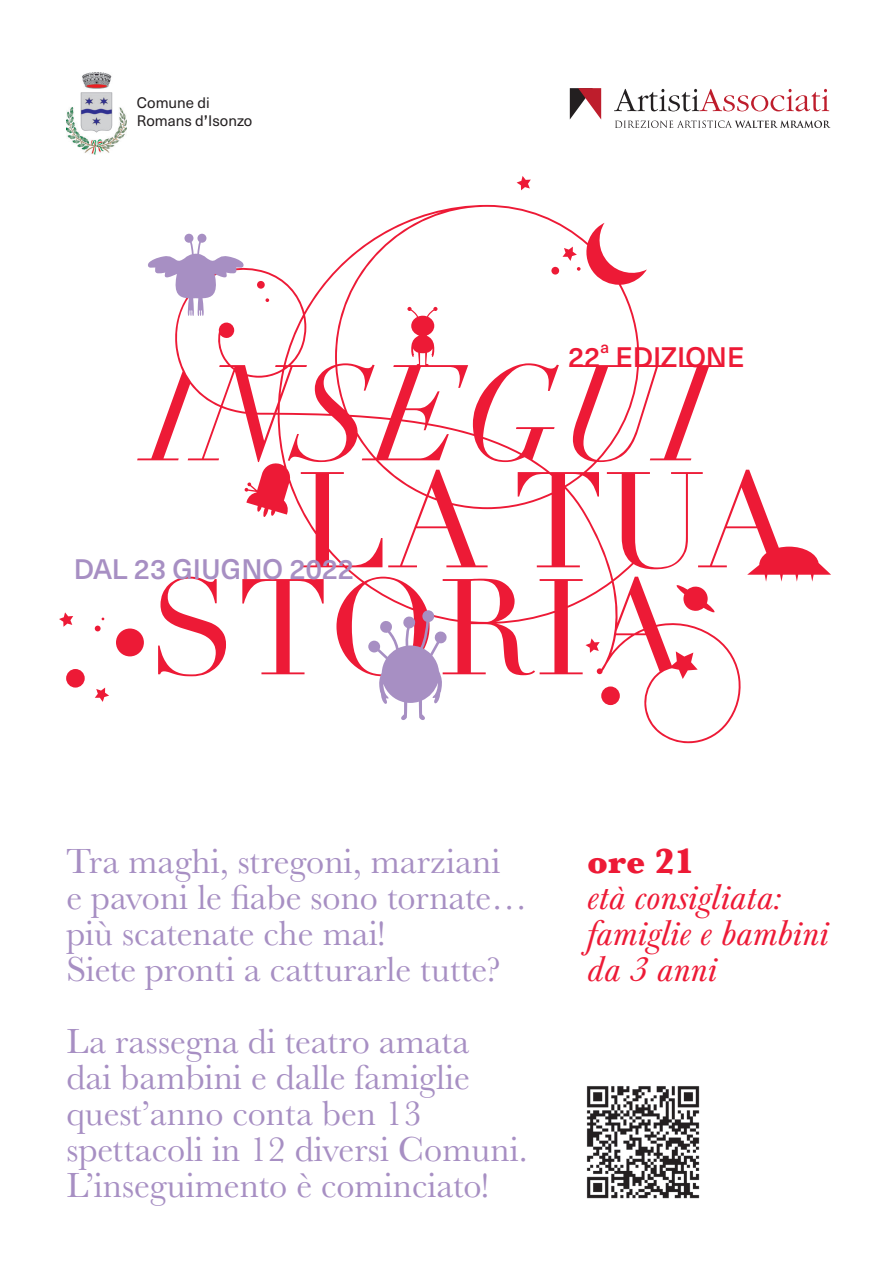
<style>
.page{position:relative;width:893px;height:1263px;background:#fff}
.page>*{position:absolute;margin:0;border:0;box-sizing:border-box;transform-origin:0 0}
.t1{font:36px/36px "Baskerville URW";color:#a78fc3}
.t2{font:italic 36px/36px "Baskerville URW";color:#ed1a36}
.t3{font:36px "Baskerville URW Ult Bol";color:#ed1a36}
.t4{font:500 27.75px "Neue Haas Unica W1 G";color:#a78fc3}
.t5{font:500 27.75px "Neue Haas Unica W1 G";color:#ed1a36}
.t6{font:500 16.2px "Neue Haas Unica W1 G";color:#ed1a36}
.t7{font:15px/18px "Neue Haas Unica W1 G";color:#231f20}
.s1{font-weight:700}
</style>
<div class="page">
<svg style="left:137px;top:205px;width:604px;height:538px"></svg>
<div style="left:66px;top:669px;width:19px;height:19px;background:#ed1a36;border-radius:50%"></div>
<div style="left:601px;top:686px;width:19px;height:19px;background:#ed1a36;border-radius:50%"></div>
<svg style="left:95px;top:626px;width:6px;height:5px"></svg>
<div style="left:116px;top:628px;width:28px;height:28px;background:#ed1a36;border-radius:50%"></div>
<svg style="left:95px;top:688px;width:14px;height:14px"></svg>
<svg style="left:562px;top:247px;width:15px;height:14px"></svg>
<svg style="left:59px;top:612px;width:14px;height:15px"></svg>
<svg style="left:517px;top:176px;width:14px;height:14px"></svg>
<svg style="left:585px;top:638px;width:15px;height:15px"></svg>
<div style="left:551px;top:267px;width:8px;height:8px;background:#ed1a36;border-radius:50%"></div>
<svg style="left:577px;top:267px;width:4px;height:4px"></svg>
<svg style="left:676px;top:470px;width:155px;height:143px"></svg>
<svg style="left:368px;top:610px;width:79px;height:111px"></svg>
<svg style="left:147px;top:234px;width:98px;height:82px"></svg>
<img style="left:66px;top:72px;width:60px;height:82px">
<svg style="left:614px;top:89px;width:215px;height:22px"></svg>
<svg style="left:570px;top:88px;width:31px;height:31px"></svg>
<svg style="left:615px;top:120px;width:216px;height:8px"></svg>
<img style="left:586px;top:1086px;width:114px;height:113px">
<p class="t7" style="left:137px;top:93px;width:117px">Comune di<br>Romans d<span class="s1">’</span>Isonzo</p>
<p class="t4" style="left:74px;top:548px;width:282px">DAL 23 GIUGNO 2022</p>
<p class="t5" style="left:568px;top:336px;width:34px">22</p>
<p class="t6" style="left:600px;top:335px;width:10px">a</p>
<p class="t5" style="left:615px;top:336px;width:131px">EDIZIONE</p>
<p class="t1" style="left:66px;top:842px;width:463px">Tra maghi, stregoni, marziani<br>e pavoni le fiabe sono tornate… più scatenate che mai!<br>Siete pronti a catturarle tutte?</p>
<p class="t1" style="left:66px;top:1022px;width:463px">La rassegna di teatro amata<br>dai bambini e dalle famiglie quest’anno conta ben 13 spettacoli in 12 diversi Comuni.<br>L’inseguimento è cominciato!</p>
<p class="t3" style="left:587px;top:834px;width:109px">ore 21</p>
<p class="t2" style="left:587px;top:880px;width:243px">età consigliata: famiglie e bambini da 3 anni</p>
</div>
